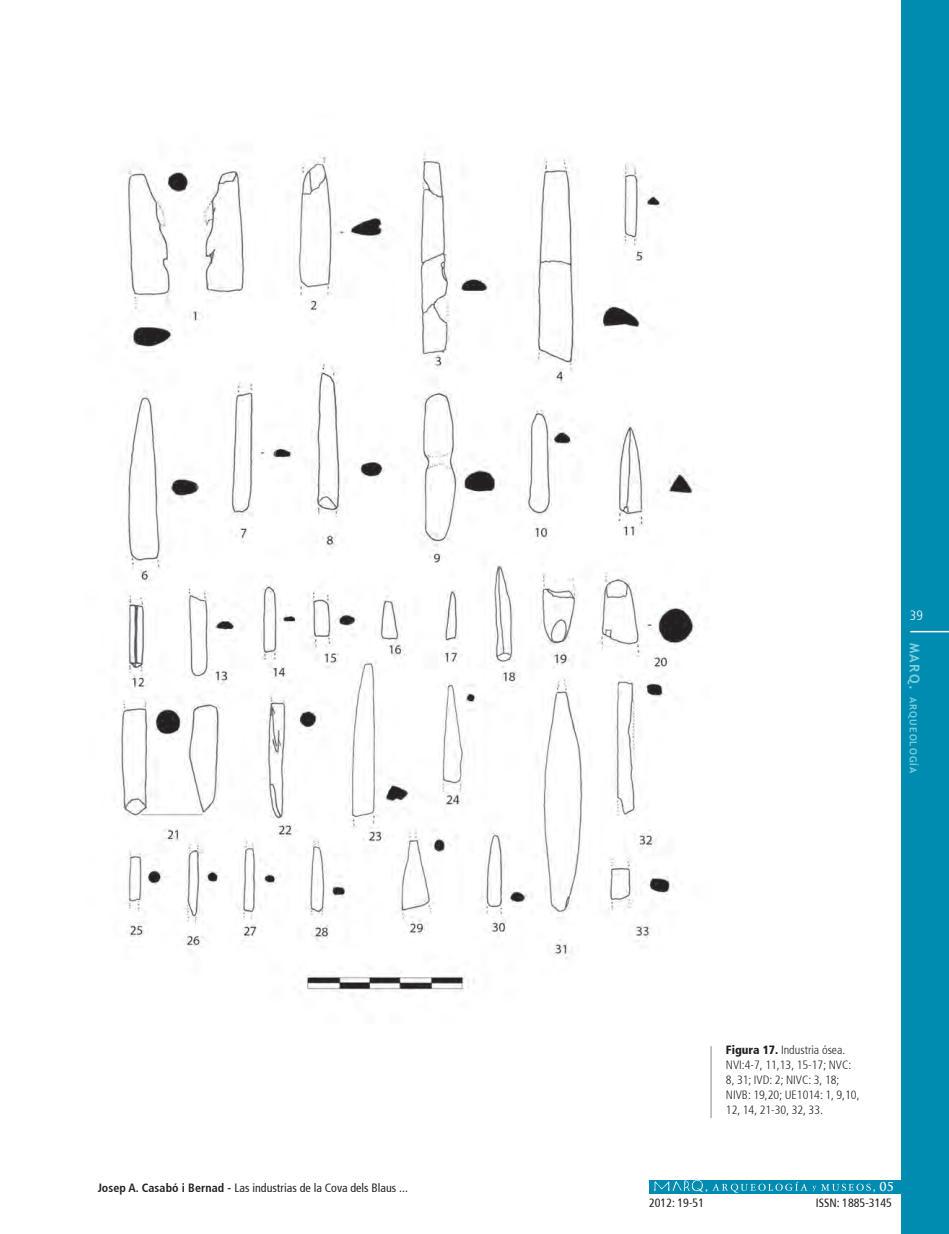
<style>
.page{position:relative;width:949px;height:1234px;background:#fff}
.page>*{position:absolute;margin:0;border:0;box-sizing:border-box;transform-origin:0 0}
.t1{font:300 condensed 13.5px "Frutiger 47";color:#fff}
.t2{font:300 condensed 12px/15px "Frutiger 47";color:#231f20}
.t3{font:condensed 12px "Frutiger 57";color:#231f20}
.t4{font:700 12px "Trajan Pro";color:#fff}
.t5{font:700 9.75px "Trebuchet MS";letter-spacing:.11em;color:#7bd0e0}
.s1{font-family:"Frutiger 67";font-weight:700}
.s2{font-size:13.5px}
.s3{font-family:"Frutiger 77";font-weight:900}
</style>
<div class="page">
<div style="left:900px;top:0;width:48px;height:1233px;background:#008bb0"></div>
<hr style="left:909px;top:630px;width:39px;height:2px;background:#fff">
<div style="left:648px;top:1179px;width:253px;height:14px;background:#008bb0"></div>
<img style="left:652px;top:1179px;width:55px;height:13px">
<svg style="left:712px;top:1181px;width:158px;height:11px"></svg>
<img style="left:119px;top:152px;width:578px;height:841px">
<hr style="left:710px;top:1045px;width:1px;height:72px;background:#231f20">
<p class="t3" style="left:98px;top:1180px;width:311px"><span class="s1">Josep A. Casabó i Bernad -</span> Las industrias de la Cova dels Blaus ...</p>
<p class="t1" style="left:909px;top:607px;width:15px">39</p>
<p class="t5" style="left:919px;top:642px;width:132px;rotate:90deg"><span class="s2">MARQ.</span> ARQUEOLOGÍA</p>
<p class="t2" style="left:725px;top:1042px;width:135px"><span class="s3">Figura 17.</span> Industria ósea.<br>NVI:4-7, 11,13, 15-17; NVC:<br>8, 31; IVD: 2; NIVC: 3, 18;<br>NIVB: 19,20; UE1014: 1, 9,10,<br>12, 14, 21-30, 32, 33.</p>
<p class="t4" style="left:705px;top:1178px;width:4px">,</p>
<p class="t4" style="left:872px;top:1178px;width:23px">, 05</p>
<p class="t3" style="left:649px;top:1195px;width:57px">2012: 19-51</p>
<p class="t3" style="left:815px;top:1195px;width:78px">ISSN: 1885-3145</p>
</div>
